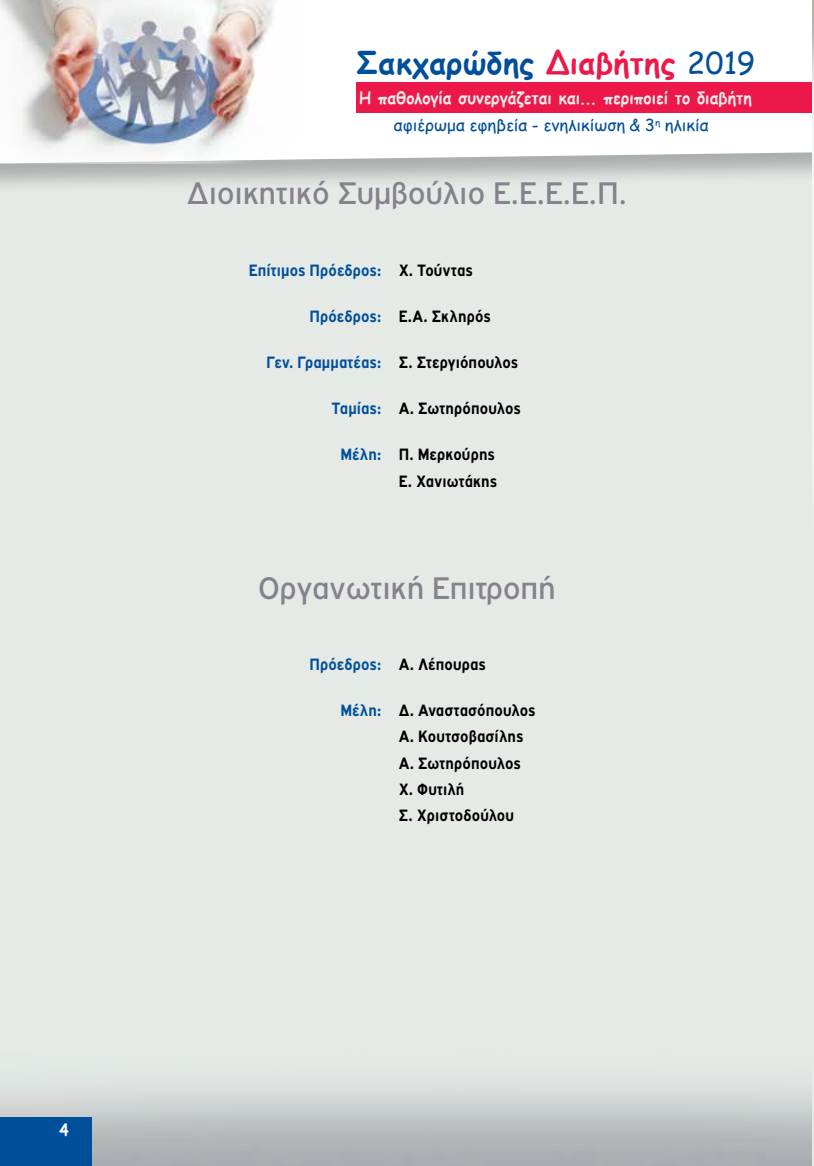
<style>
.page{position:relative;width:814px;height:1166px;background:#e5eae7}
.page>*{position:absolute;margin:0;border:0;box-sizing:border-box;transform-origin:0 0}
.t1{font:33.25px "PF Highway Gothic";color:#86818c}
.t2{font:700 30.28px "Comic Sans MS";letter-spacing:.02em;color:#004f9a}
.t3{font:700 17.5px/26.2px "PF Highway Gothic";letter-spacing:.01em;color:#000;scale:.9 1}
.t4{font:700 17.5px "PF Highway Gothic";letter-spacing:.01em;color:#004f9a;scale:.9 1}
.t5{font:700 16.97px "Comic Sans MS";letter-spacing:.005em;color:#e5eae7;scale:.92 1}
.t6{font:16.62px "Comic Sans MS";letter-spacing:-.005em;color:#004f9a}
.t7{font:700 16.62px "Comic Sans MS";color:#fff;scale:.92 1}
.s1{color:#ed184a}
.s2{font-weight:400}
.s3{color:#000}
.s4{color:#004f9a}
</style>
<div class="page">
<div style="left:0;top:0;width:814px;height:195px;background:#000;opacity:.26"></div>
<div style="left:304px;top:0;width:509px;height:164px;background:#fff"></div>
<div style="left:0;top:1117px;width:92px;height:49px;background:#004f9a"></div>
<img style="left:0;top:0;width:304px;height:164px">
<div style="left:357px;top:82px;width:457px;height:31px;background:#ed184a"></div>
<img style="left:813px;top:0;width:1px;height:468px">
<h2 class="t2" style="left:357px;top:41px;width:399px">Σακχαρώδης <span class="s1">Διαβήτης</span> <span class="s2">2019</span></h2>
<p class="t5" style="left:359px;top:85px;width:428px">Η παθολογία συνεργάζεται και... περιποιεί το διαβήτη</p>
<p class="t6" style="left:394px;top:113px;width:316px">αφιέρωμα εφηβεία - ενηλικίωση &amp; 3<sup>η</sup> ηλικία</p>
<h1 class="t1" style="left:187px;top:176px;width:441px">Διοικητικό Συμβούλιο Ε.Ε.Ε.Ε.Π.</h1>
<p class="t4" style="left:249px;top:261px;width:250px">Επίτιμος Πρόεδρος: <span class="s3">Χ. Τούντας</span></p>
<p class="t3" style="left:309px;top:303px;width:203px"><span class="s4">Πρόεδρος:</span> Ε.Α. Σκληρός</p>
<p class="t4" style="left:266px;top:353px;width:281px">Γεν. Γραμμ ατέας: <span class="s3">Σ. Στεργιόπουλος</span></p>
<p class="t3" style="left:331px;top:395px;width:212px"><span class="s4">Ταμίας:</span> Α. Σωτηρόπουλος</p>
<p class="t3" style="left:340px;top:441px;width:176px;text-align:right"><span class="s4">Μέλη:</span> Π. Μερκούρης<br>Ε. Χανιωτάκης</p>
<h1 class="t1" style="left:258px;top:571px;width:299px">Οργανωτική Επιτροπή</h1>
<p class="t3" style="left:309px;top:651px;width:197px"><span class="s4">Πρόεδρος:</span> Α. Λέπουρας</p>
<p class="t3" style="left:399px;top:697px;width:154px;text-indent:-58px"><span class="s4">Μέλη:</span> Δ. Αναστασόπουλος<br>Α. Κουτσοβασίλης<br>Α. Σωτηρόπουλος<br>Χ. Φυτιλή<br>Σ. Χριστοδούλου</p>
<p class="t7" style="left:60px;top:1117px;width:12px">4</p>
</div>
